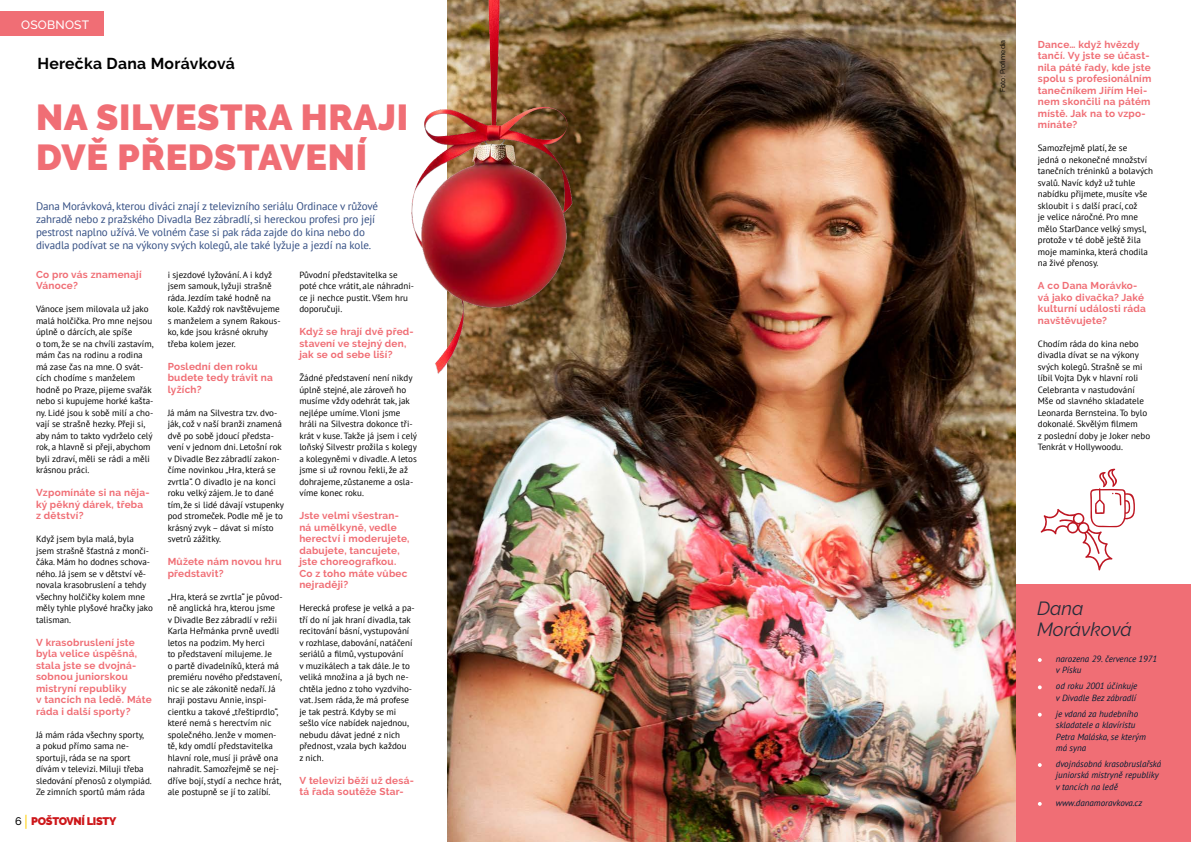
<style>
.page{position:relative;width:1191px;height:842px;background:#fff}
.page>*{position:absolute;margin:0;border:0;box-sizing:border-box;transform-origin:0 0}
.t1{font:900 36px/40px "Raleway";letter-spacing:.02em;color:#f06e75}
.t2{font:italic 19px/21px "Raleway";color:#252c39}
.t3{font:700 15.7px "Raleway";letter-spacing:.015em;color:#000}
.t4{font:500 12px "Raleway";letter-spacing:.02em;color:#fff}
.t5{font:11px/13.2px "PT Sans";letter-spacing:-.01em;color:#334e83}
.t6{font:900 11px "Raleway";letter-spacing:-.03em;color:#cd171a}
.t7{font:700 10px/11.5px "Raleway";letter-spacing:.025em;color:#f06e75}
.t8{font:9px/11.5px "PT Sans";color:#000}
.t9{font:italic 9px/11.5px "PT Sans";color:#001b32}
.t10{font:7px "Raleway";letter-spacing:-.005em;color:#000}
.s1{font-weight:500;color:#000}
</style>
<div class="page">
<div style="left:0;top:12px;width:104px;height:24px;background:#f06e75"></div>
<svg style="left:25px;top:815px;width:1px;height:14px"></svg>
<img style="left:447px;top:0;width:569px;height:842px">
<div style="left:1016px;top:585px;width:175px;height:257px;background:#f06e75"></div>
<svg style="left:1038px;top:658px;width:3px;height:4px"></svg>
<svg style="left:1037px;top:685px;width:4px;height:4px"></svg>
<svg style="left:1037px;top:713px;width:4px;height:4px"></svg>
<svg style="left:1038px;top:763px;width:3px;height:4px"></svg>
<svg style="left:1038px;top:802px;width:3px;height:4px"></svg>
<img style="left:411px;top:0;width:231px;height:385px">
<svg style="left:1040px;top:469px;width:95px;height:102px"></svg>
<p class="t4" style="left:21px;top:17px;width:70px">OSOBNOST</p>
<p class="t3" style="left:37px;top:54px;width:199px">Herečka Dana Morávková</p>
<p class="t1" style="left:36px;top:97px;width:374px">NA SILVESTRA HRAJI<br>DVĚ PŘEDSTAVENÍ</p>
<p class="t5" style="left:36px;top:199px;width:344px">Dana Morávková, kterou diváci znají z televizního seriálu Ordinace v růžové zahradě nebo z pražského Divadla Bez zábradlí, si hereckou profesi pro její pestrost naplno užívá. Ve volném čase si pak ráda zajde do kina nebo do divadla podívat se na výkony svých kolegů, ale také lyžuje a jezdí na kole.</p>
<p class="t7" style="left:36px;top:268px;width:107px">Co pro vás znamenají<br>Vánoce?</p>
<p class="t8" style="left:36px;top:303px;width:119px">Vánoce jsem milovala už jako malá holčička. Pro mne nejsou úplně o dárcích, ale spíše<br>o tom, že se na chvíli zastavím, mám čas na rodinu a rodina má zase čas na mne. O svát&shy;cích chodíme s manželem hodně po Praze, pijeme svařák nebo si kupujeme horké kašta&shy;ny. Lidé jsou k sobě milí a cho&shy;vají se strašně hezky. Přeji si, aby nám to takto vydrželo celý rok, a hlavně si přeji, abychom byli zdraví, měli se rádi a měli krásnou práci.</p>
<p class="t7" style="left:36px;top:487px;width:115px">Vzpomínáte si na něja&shy;ký pěkný dárek, třeba z dětství?</p>
<p class="t8" style="left:36px;top:533px;width:118px">Když jsem byla malá, byla jsem strašně šťastná z monči&shy;čáka. Mám ho dodnes schova&shy;ného. Já jsem se v dětství vě&shy;novala krasobruslení a tehdy všechny holčičky kolem mne měly tyhle plyšové hračky jako talisman.</p>
<p class="t7" style="left:36px;top:636px;width:117px">V krasobruslení jste byla velice úspěšná, stala jste se dvojná&shy;sobnou juniorskou mistryní republiky<br>v tancích na ledě. Máte ráda i další sporty?</p>
<p class="t8" style="left:36px;top:728px;width:117px">Já mám ráda všechny sporty,<br>a pokud přímo sama ne&shy;sportuji, ráda se na sport dívám v televizi. Miluji třeba sledování přenosů z olympiád.<br>Ze zimních sportů mám ráda</p>
<p class="t6" style="left:15px;top:815px;width:103px"><span class="s1">6</span> POŠTOVNÍ LISTY</p>
<p class="t8" style="left:168px;top:268px;width:114px">i sjezdové lyžování. A i když jsem samouk, lyžuji strašně ráda. Jezdím také hodně na kole. Každý rok navštěvujeme s manželem a synem Rakous&shy;ko, kde jsou krásné okruhy třeba kolem jezer.</p>
<p class="t7" style="left:168px;top:360px;width:107px">Poslední den roku budete tedy trávit na lyžích?</p>
<p class="t8" style="left:168px;top:406px;width:118px">Já mám na Silvestra tzv. dvo&shy;ják, což v naší branži znamená dvě po sobě jdoucí předsta&shy;vení v jednom dni. Letošní rok v Divadle Bez zábradlí zakon&shy;číme novinkou „Hra, která se zvrtla“. O divadlo je na konci roku velký zájem. Je to dané tím, že si lidé dávají vstupenky pod stromeček. Podle mě je to krásný zvyk – dávat si místo svetrů zážitky.</p>
<p class="t7" style="left:168px;top:556px;width:115px">Můžete nám novou hru představit?</p>
<p class="t8" style="left:168px;top:590px;width:116px">„Hra, která se zvrtla“ je původ&shy;ně anglická hra, kterou jsme<br>v Divadle Bez zábradlí v režii<br>Karla Heřmánka prvně uvedli letos na podzim. My herci<br>to představení milujeme. Je<br>o partě divadelníků, která má premiéru nového představení, nic se ale zákonitě nedaří. Já hraji postavu Annie, inspi‑ cientku a takové „třeštiprdlo“, které nemá s herectvím nic společného. Jenže v momen&shy;tě, kdy omdlí představitelka hlavní role, musí ji právě ona nahradit. Samozřejmě se nej&shy;dříve bojí, stydí a nechce hrát, ale postupně se jí to zalíbí.</p>
<p class="t8" style="left:299px;top:268px;width:116px">Původní představitelka se poté chce vrátit, ale náhradni&shy;ce ji nechce pustit. Všem hru doporučuji.</p>
<p class="t7" style="left:299px;top:326px;width:116px">Když se hrají dvě před&shy;stavení ve stejný den, jak se od sebe liší?</p>
<p class="t8" style="left:299px;top:372px;width:119px">Žádné představení není nikdy úplně stejné, ale zároveň ho musíme vždy odehrát tak, jak nejlépe umíme. Vloni jsme hráli na Silvestra dokonce tři&shy;krát v kuse. Takže já jsem i celý loňský Silvestr prožila s kolegy a kolegyněmi v divadle. A letos jsme si už rovnou řekli, že až dohrajeme, zůstaneme a osla&shy;víme konec roku.</p>
<p class="t7" style="left:299px;top:510px;width:112px">Jste velmi všestran&shy;ná umělkyně, vedle herectví i moderujete, dabujete, tancujete, jste choreografkou.<br>Co z toho máte vůbec nejraději?</p>
<p class="t8" style="left:299px;top:602px;width:117px">Herecká profese je velká a pa&shy;tří do ní jak hraní divadla, tak recitování básní, vystupování v rozhlase, dabování, natáčení seriálů a filmů, vystupování<br>v muzikálech a tak dále. Je to veliká množina a já bych ne&shy;chtěla jedno z toho vyzdviho&shy;vat. Jsem ráda, že má profese je tak pestrá. Kdyby se mi sešlo více nabídek najednou, nebudu dávat jedné z nich přednost, vzala bych každou<br>z nich.</p>
<p class="t7" style="left:299px;top:774px;width:116px">V televizi běží už desá&shy;tá řada soutěže Star-</p>
<p class="t10" style="left:998px;top:92px;width:54px;rotate:-90deg">Foto: Profimedia</p>
<p class="t7" style="left:1037px;top:38px;width:115px">Dance… když hvězdy tančí. Vy jste se účast&shy;nila páté řady, kde jste spolu s profesionálním tanečníkem Jiřím Hei&shy;nem skončili na pátém místě. Jak na to vzpo&shy;mínáte?</p>
<p class="t8" style="left:1037px;top:142px;width:117px">Samozřejmě platí, že se<br>jedná o nekonečné množství tanečních tréninků a bolavých svalů. Navíc když už tuhle nabídku přijmete, musíte vše skloubit i s další prací, což<br>je velice náročné. Pro mne mělo StarDance velký smysl, protože v té době ještě žila moje maminka, která chodila na živé přenosy.</p>
<p class="t7" style="left:1037px;top:280px;width:110px">A co Dana Morávko&shy;vá jako divačka? Jaké kulturní události ráda navštěvujete?</p>
<p class="t8" style="left:1037px;top:337px;width:114px">Chodím ráda do kina nebo divadla dívat se na výkony svých kolegů. Strašně se mi líbil Vojta Dyk v hlavní roli<br>Celebranta v nastudování<br>Mše od slavného skladatele<br>Leonarda Bernsteina. To bylo dokonalé. Skvělým filmem<br>z poslední doby je Joker nebo<br>Tenkrát v Hollywoodu.</p>
<p class="t2" style="left:1037px;top:598px;width:96px">Dana<br>Morávková</p>
<p class="t9" style="left:1055px;top:653px;width:103px">narozena 29. července 1971 v Písku</p>
<p class="t9" style="left:1055px;top:680px;width:83px">od roku 2001 účinkuje v Divadle Bez zábradlí</p>
<p class="t9" style="left:1055px;top:707px;width:92px">je vdaná za hudebního skladatele a klavíristu<br>Petra Maláska, se kterým má syna</p>
<p class="t9" style="left:1055px;top:758px;width:107px">dvojnásobná krasobruslařská juniorská mistryně republiky v tancích na ledě</p>
<p class="t9" style="left:1055px;top:797px;width:88px">www.danamoravkova.cz</p>
</div>
